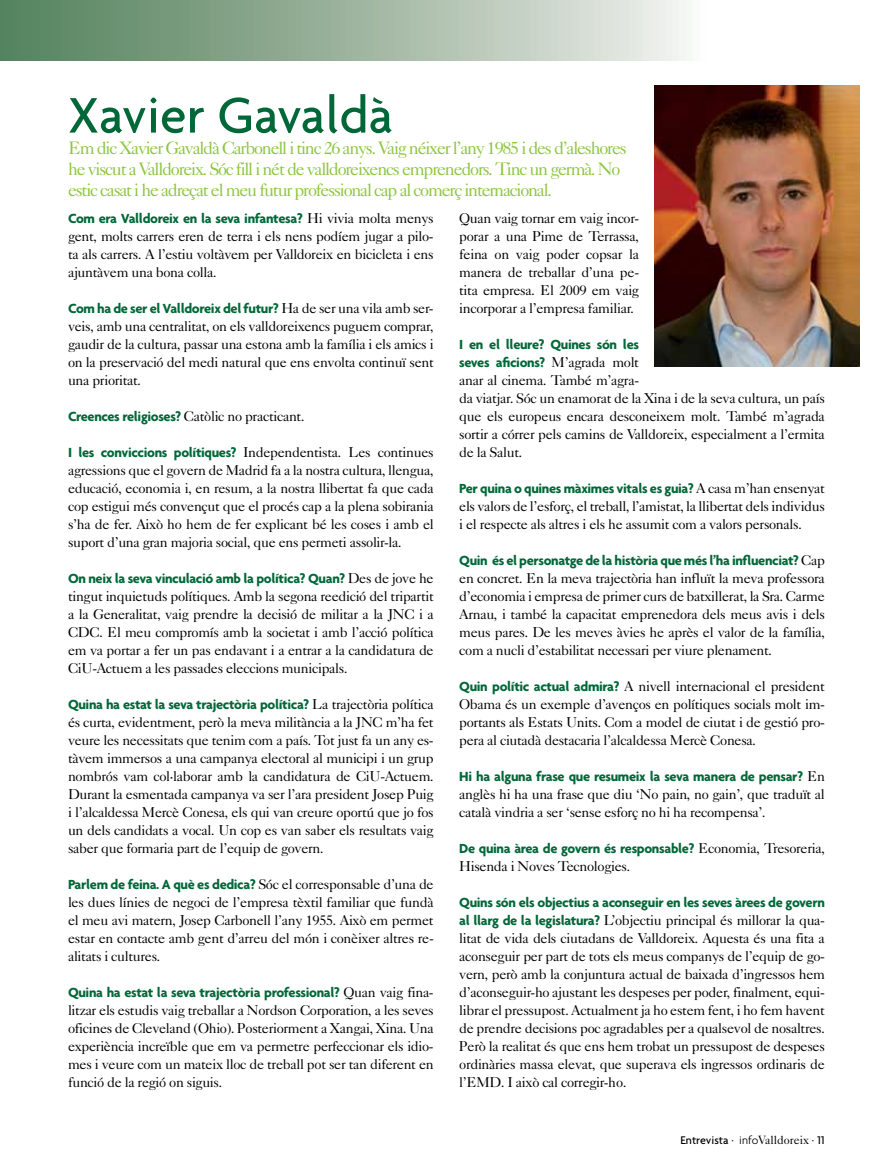
<style>
.page{position:relative;width:893px;height:1170px;background:#fff}
.page>*{position:absolute;margin:0;border:0;box-sizing:border-box;transform-origin:0 0}
.t1{font:500 54px "Agenda";color:#006838}
.t2{font:18px/21px "Caslon Five Forty";letter-spacing:-.07em;color:#8dc63f}
.t3{font:14.25px/18px "Caslon Five Forty";letter-spacing:-.025em;color:#000;text-align:justify}
.t4{font:700 14.25px/18px "Agenda";letter-spacing:-.025em;color:#006838}
.t5{font:500 12px "Agenda";color:#000}
.s1{font-family:"Caslon Five Forty";font-weight:400;color:#000}
.s2{font-family:"Agenda";font-weight:700;color:#006838}
.s3{font-weight:300}
.s4{font-family:"Caslon Five Forty";font-weight:400}
</style>
<div class="page">
<svg style="left:0;top:0;width:686px;height:61px;background:#9eb5a0"></svg>
<img style="left:655px;top:85px;width:205px;height:281px">
<h1 class="t1" style="left:68px;top:82px;width:327px">Xavier Gavaldà</h1>
<p class="t2" style="left:68px;top:137px;width:560px">Em dic Xavier Gavaldà Carbonell i tinc 26 anys. Vaig néixer l’any 1985 i des d’aleshores he viscut a Valldoreix. Sóc fill i nét de valldoreixencs emprenedors. Tinc un germà. No estic casat i he adreçat el meu futur professional cap al comerç internacional.</p>
<p class="t4" style="left:68px;top:209px;width:367px">Com era Valldoreix en la seva infantesa? <span class="s1">Hi vivia molta menys</span></p>
<p class="t3" style="left:68px;top:227px;width:367px">gent, molts carrers eren de terra i els nens podíem jugar a pilo&shy;ta als carrers. A l’estiu voltàvem per Valldoreix en bicicleta i ens ajuntàvem una bona colla.</p>
<p class="t4" style="left:68px;top:299px;width:367px">Com ha de ser el Valldoreix del futur? <span class="s1">Ha de ser una vila amb ser-</span></p>
<p class="t3" style="left:68px;top:317px;width:367px">veis, amb una centralitat, on els valldoreixencs puguem comprar, gaudir de la cultura, passar una estona amb la família i els amics i on la preservació del medi natural que ens envolta continuï sent una prioritat.</p>
<p class="t3" style="left:68px;top:407px;width:238px"><span class="s2">Creences religioses?</span> Catòlic no practicant.</p>
<p class="t3" style="left:68px;top:443px;width:367px"><span class="s2">I les conviccions polítiques?</span> Independentista. Les continues agressions que el govern de Madrid fa a la nostra cultura, llengua, educació, economia i, en resum, a la nostra llibertat fa que cada cop estigui més convençut que el procés cap a la plena sobirania s’ha de fer. Això ho hem de fer explicant bé les coses i amb el suport d’una gran majoria social, que ens permeti assolir-la.</p>
<p class="t4" style="left:68px;top:569px;width:367px">On neix la seva vinculació amb la política? Quan? <span class="s1">Des de jove he</span></p>
<p class="t3" style="left:68px;top:586px;width:367px">tingut inquietuds polítiques. Amb la segona reedició del tripartit a la Generalitat, vaig prendre la decisió de militar a la JNC i a CDC. El meu compromís amb la societat i amb l’acció política em va portar a fer un pas endavant i a entrar a la candidatura de CiU-Actuem a les passades eleccions municipals.</p>
<p class="t4" style="left:68px;top:695px;width:367px">Quina ha estat la seva trajectòria política? <span class="s1">La trajectòria política</span></p>
<p class="t3" style="left:68px;top:712px;width:367px">és curta, evidentment, però la meva militància a la JNC m’ha fet veure les necessitats que tenim com a país. Tot just fa un any es&shy;tàvem immersos a una campanya electoral al municipi i un grup nombrós vam col·laborar amb la candidatura de CiU-Actuem.<br>Durant la esmentada campanya va ser l’ara president Josep Puig i l’alcaldessa Mercè Conesa, els qui van creure oportú que jo fos un dels candidats a vocal. Un cop es van saber els resultats vaig saber que formaria part de l’equip de govern.</p>
<p class="t4" style="left:68px;top:874px;width:367px">Parlem de feina. A què es dedica? <span class="s1">Sóc el corresponsable d’una de</span></p>
<p class="t3" style="left:68px;top:892px;width:367px">les dues línies de negoci de l’empresa tèxtil familiar que fundà el meu avi matern, Josep Carbonell l’any 1955. Això em permet estar en contacte amb gent d’arreu del món i conèixer altres re&shy;alitats i cultures.</p>
<p class="t4" style="left:68px;top:982px;width:367px">Quina ha estat la seva trajectòria professional? <span class="s1">Quan vaig fina-</span></p>
<p class="t3" style="left:68px;top:1000px;width:367px">litzar els estudis vaig treballar a Nordson Corporation, a les seves oficines de Cleveland (Ohio). Posteriorment a Xangai, Xina. Una experiència increïble que em va permetre perfeccionar els idio&shy;mes i veure com un mateix lloc de treball pot ser tan diferent en funció de la regió on siguis.</p>
<p class="t3" style="left:459px;top:208px;width:181px">Quan vaig tornar em vaig incor&shy;porar a una Pime de Terrassa, feina on vaig poder copsar la manera de treballar d’una pe&shy;tita empresa. El 2009 em vaig incorporar a l’empresa familiar.</p>
<p class="t4" style="left:459px;top:334px;width:181px">I en el lleure? Quines són les seves aficions? <span class="s1">M’agrada molt</span></p>
<p class="t3" style="left:459px;top:370px;width:367px;text-align:left">anar al cinema. També m’agra-<br>da viatjar. Sóc un enamorat de la Xina i de la seva cultura, un país que els europeus encara desconeixem molt. També m’agrada sortir a córrer pels camins de Valldoreix, especialment a l’ermita de la Salut.</p>
<p class="t4" style="left:459px;top:478px;width:367px">Per quina o quines màximes vitals es guia? <span class="s1">A casa m’han ensenyat</span></p>
<p class="t3" style="left:459px;top:496px;width:367px">els valors de l’esforç, el treball, l’amistat, la llibertat dels individus i el respecte als altres i els he assumit com a valors personals.</p>
<p class="t4" style="left:459px;top:550px;width:367px">Quin és el personatge de la història que més l’ha influenciat? <span class="s1">Cap</span></p>
<p class="t3" style="left:459px;top:568px;width:367px">en concret. En la meva trajectòria han influït la meva professora d’economia i empresa de primer curs de batxillerat, la Sra. Carme Arnau, i també la capacitat emprenedora dels meus avis i dels meus pares. De les meves àvies he après el valor de la família, com a nucli d’estabilitat necessari per viure plenament.</p>
<p class="t3" style="left:459px;top:676px;width:367px"><span class="s2">Quin polític actual admira?</span> A nivell internacional el president Obama és un exemple d’avenços en polítiques socials molt im&shy;portants als Estats Units. Com a model de ciutat i de gestió pro&shy;pera al ciutadà destacaria l’alcaldessa Mercè Conesa.</p>
<p class="t4" style="left:459px;top:766px;width:367px">Hi ha alguna frase que resumeix la seva manera de pensar? <span class="s1">En</span></p>
<p class="t3" style="left:459px;top:784px;width:367px">anglès hi ha una frase que diu ‘No pain, no gain’, que traduït al català vindria a ser ‘sense esforç no hi ha recompensa’.</p>
<p class="t4" style="left:459px;top:838px;width:367px">De quina àrea de govern és responsable? <span class="s1">Economia, Tresoreria,</span></p>
<p class="t3" style="left:459px;top:856px;width:173px">Hisenda i Noves Tecnologies.</p>
<p class="t4" style="left:459px;top:892px;width:367px">Quins són els objectius a aconseguir en les seves àrees de govern</p>
<p class="t3" style="left:459px;top:910px;width:367px"><span class="s2">al llarg de la legislatura?</span> L’objectiu principal és millorar la qua&shy;litat de vida dels ciutadans de Valldoreix. Aquesta és una fita a aconseguir per part de tots els meus companys de l’equip de go&shy;vern, però amb la conjuntura actual de baixada d’ingressos hem d’aconseguir-ho ajustant les despeses per poder, finalment, equi&shy;librar el pressupost. Actualment ja ho estem fent, i ho fem havent de prendre decisions poc agradables per a qualsevol de nosaltres.<br>Però la realitat és que ens hem trobat un pressupost de despeses ordinàries massa elevat, que superava els ingressos ordinaris de l’EMD. I això cal corregir-ho.</p>
<p class="t5" style="left:680px;top:1132px;width:146px">Entrevista · <span class="s3">info</span><span class="s4">Valldoreix</span> · 11</p>
</div>
